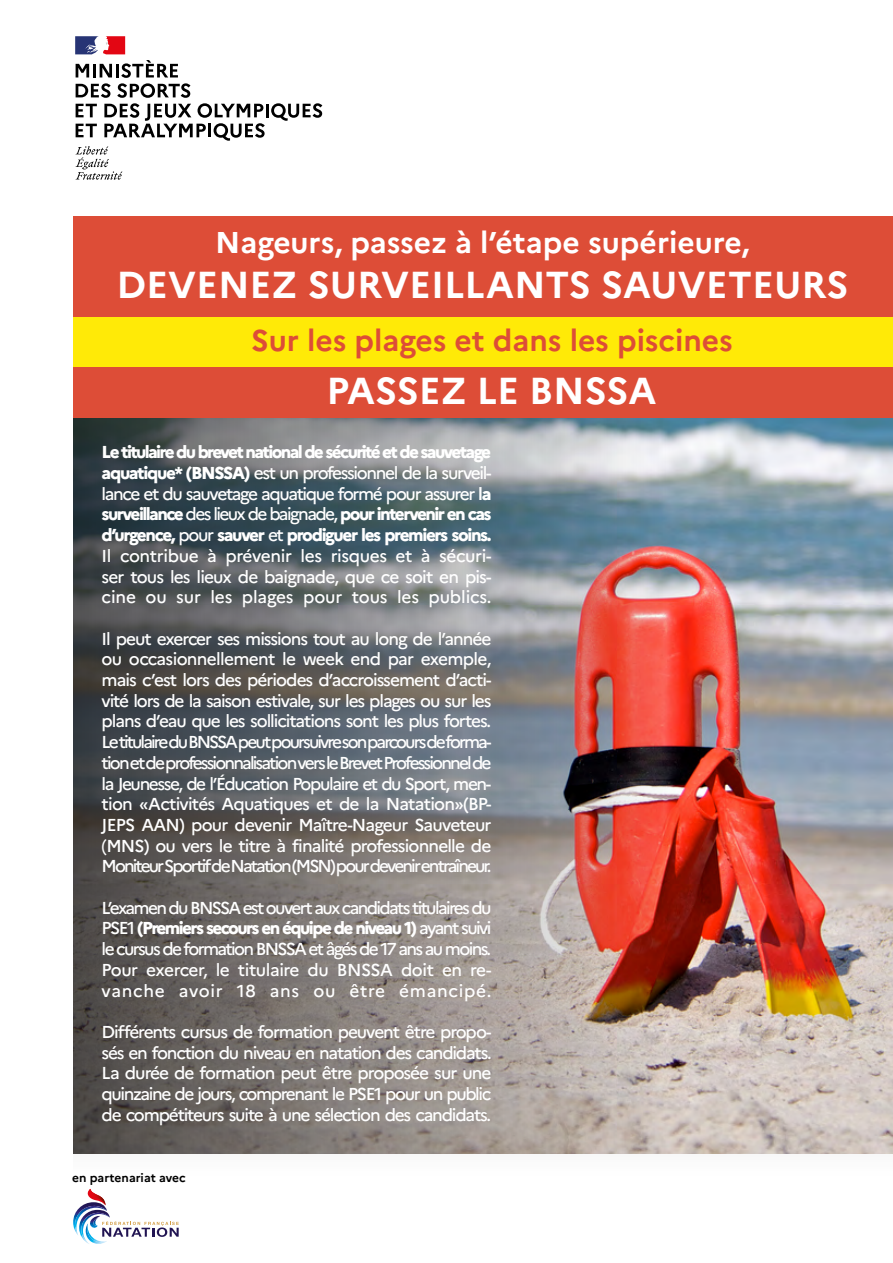
<style>
.page{position:relative;width:893px;height:1263px;background:#fff}
.page>*{position:absolute;margin:0;border:0;box-sizing:border-box;transform-origin:0 0}
.t1{font:700 37.5px "Marianne";color:#fff}
.t2{font:700 30px "Marianne";color:#fff}
.t3{font:700 30px "Marianne";color:#dd4d37}
.t4{font:500 17.25px/20.7px "Marianne";letter-spacing:-.065em;color:#fff;text-align:justify}
.t5{font:700 12px "Marianne";color:#000}
.s1{font-weight:800}
.s2{font-weight:700}
.s3{font-weight:400}
</style>
<div class="page">
<img style="left:73px;top:418px;width:820px;height:736px">
<div style="left:72px;top:216px;width:821px;height:101px;background:#dd4d37"></div>
<div style="left:70px;top:317px;width:823px;height:50px;background:#ffea07"></div>
<div style="left:70px;top:367px;width:823px;height:51px;background:#dd4d37"></div>
<svg style="left:73px;top:1189px;width:106px;height:55px"></svg>
<svg style="left:75px;top:60px;width:247px;height:120px"></svg>
<svg style="left:75px;top:36px;width:50px;height:18px"></svg>
<h2 class="t2" style="left:215px;top:224px;width:536px">Nageurs, passez à l’étape supérieure,</h2>
<h1 class="t1" style="left:116px;top:261px;width:734px">DEVENEZ SURVEILLANTS SAUVETEURS</h1>
<h2 class="t3" style="left:251px;top:322px;width:483px">Sur les plages et dans les piscines</h2>
<h1 class="t1" style="left:327px;top:368px;width:331px">PASSEZ LE BNSSA</h1>
<p class="t4" style="left:102px;top:442px;width:391px"><span class="s1">Le titulaire du brevet national de sécurité et de sauvetage aquatique* (BNSSA)</span> est un professionnel de la surveil&shy;lance et du sauvetage aquatique formé pour assurer <span class="s2">l</span><span class="s1">a surveillance</span> des lieux de baignade, <span class="s1">pour intervenir en cas d’urgence,</span> pour <span class="s1">sauver</span> et <span class="s1">prodiguer les premiers soins.<br></span>Il contribue à prévenir les risques et à sécuri&shy;ser tous les lieux de baignade, que ce soit en pis&shy;cine ou sur les plages pour tous les publics.</p>
<p class="t4" style="left:102px;top:628px;width:391px">Il peut exercer ses missions tout au long de l’année ou occasionnellement le week end par exemple, mais c’est lors des périodes d’accroissement d’acti&shy;vité lors de la saison estivale, sur les plages ou sur les plans d’eau que les sollicitations sont les plus fortes.<br>Le titulaire du BNSSA peut poursuivre son parcours de forma&shy;tion et de professionnalisation vers le Brevet Professionnelde la Jeunesse, de l’Éducation Populaire et du Sport, men&shy;tion «Activités Aquatiques et de la Natation»(BP-JEPS AAN) pour devenir Maître-Nageur Sauveteur <span class="s3">(</span>MNS) ou vers le titre à finalité professionnelle de Moniteur Sportif de Natation (MSN) pour devenir entraîneur.</p>
<p class="t4" style="left:102px;top:897px;width:391px">L’examen du BNSSA est ouvert aux candidats titulaires du PSE1 <span class="s1">(Premiers secours en équipe de niveau 1)</span> ayant suivi le cursus de formation BNSSA et âgés de 17 ans au moins.<br>Pour exercer, le titulaire du BNSSA doit en re&shy;vanche avoir 18 ans ou être émancipé.</p>
<p class="t4" style="left:102px;top:1021px;width:392px">Différents cursus de formation peuvent être propo&shy;sés en fonction du niveau en natation des candidats.<br>La durée de formation peut être proposée sur une quinzaine de jours, comprenant le PSE1 pour un public de compétiteurs suite à une sélection des candidats.</p>
<p class="t5" style="left:72px;top:1170px;width:115px">en partenariat avec</p>
</div>
